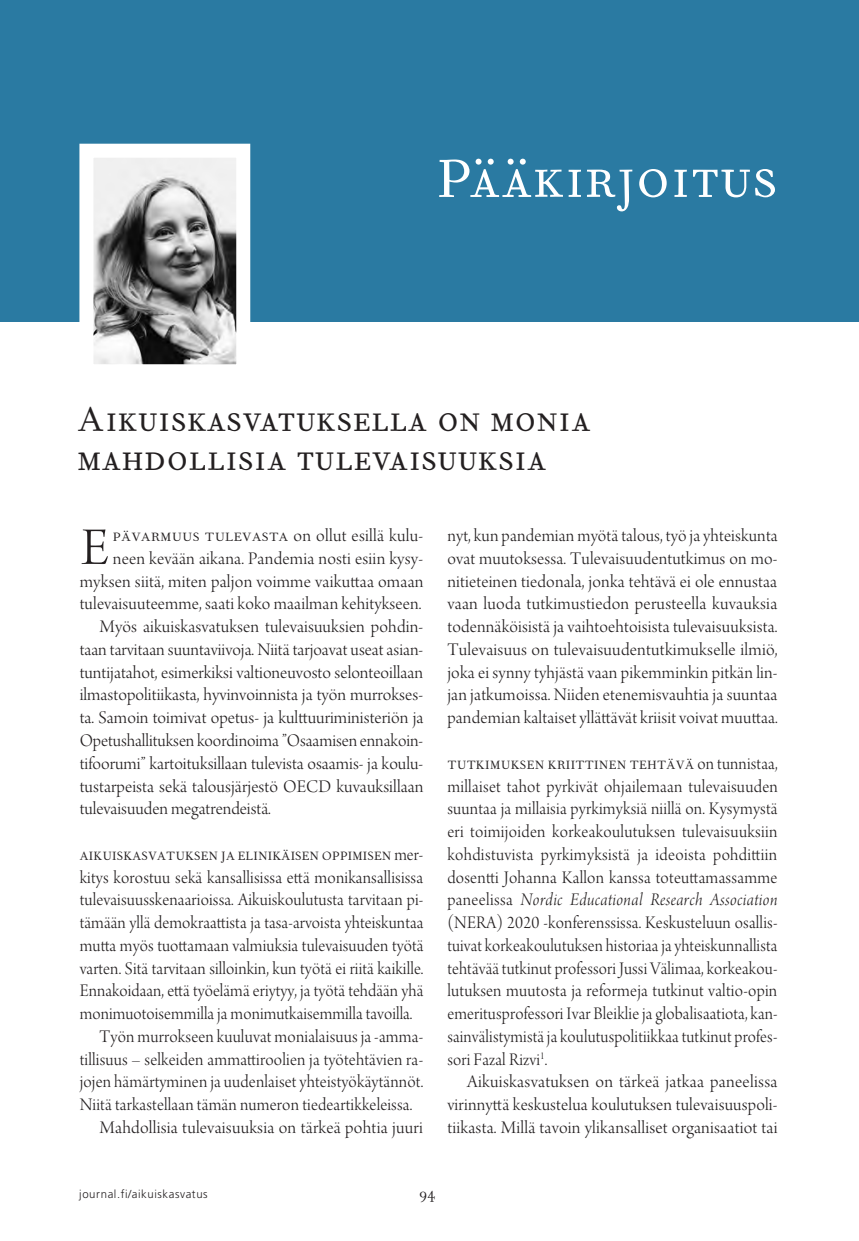
<style>
.page{position:relative;width:859px;height:1241px;background:#fff}
.page>*{position:absolute;margin:0;border:0;box-sizing:border-box;transform-origin:0 0}
.t1{font:64.92px "Fournier MT Regular SC";letter-spacing:.025em;color:#fff}
.leipis_anfangi{font:55.82px "Arno Pro Light Display";color:#231f20}
.pääkirjoitus____otsi{font:41.65px/38.1px "Fournier MT Regular SC";letter-spacing:.025em;color:#231f20}
.leipis_sis{font:18.72px/22.8px "Arno Pro Light Display";letter-spacing:.01em;color:#231f20;text-align:justify}
.leipis{font:18.72px/22.8px "Arno Pro Light Display";letter-spacing:.005em;color:#231f20;text-align:justify}
.leipis_anfangi-2{font:18.72px/22.8px "Arno Pro Light Display";letter-spacing:.01em;color:#231f20;text-align:justify}
.t2{font:15.75px "Filosofia OT";color:#231f20}
.leipis-2{font:14.53px "Fournier MT Regular SC";color:#231f20;scale:.95 1}
.leipis-3{font:14.53px "Fournier MT Regular SC";color:#231f20;scale:.96 1}
.leipis_anfangi-3{font:14.53px "Fournier MT Regular SC";letter-spacing:.015em;color:#231f20}
.Frutiger_ylätunniste{font:300 11.38px "Frutiger LT Std";letter-spacing:.05em;color:#231f20}
.s1{font-family:"Arno Pro Light Display";font-size:18.72px}
.s2{font-family:"Arno Pro Light Italic Display"}
</style>
<div class="page">
<div style="left:0;top:0;width:858px;height:321px;background:#2a7aa2"></div>
<img style="left:94px;top:159px;width:141px;height:204px">
<div style="left:79px;top:144px;width:171px;height:234px;border:14px solid #fff"></div>
<p class="t1" style="left:436px;top:144px;width:342px">Pääkirjoitus</p>
<p class="pääkirjoitus____otsi" style="left:78px;top:402px;width:514px">Aikuiskasvatuksella on monia mahdollisia tulevaisuuksia</p>
<p class="leipis_anfangi" style="left:81px;top:517px;width:29px">E</p>
<p class="leipis_anfangi-3" style="left:113px;top:529px;width:312px">PÄVARMUUS TULEVASTA <span class="s1">on ollut esillä kulu-</span></p>
<p class="leipis_anfangi-2" style="left:80px;top:548px;width:345px;text-indent:33px">neen kevään aikana. Pandemia nosti esiin kysy&shy;myksen siitä, miten paljon voimme vaikuttaa omaan tulevaisuuteemme, saati koko maailman kehitykseen.</p>
<p class="leipis_sis" style="left:80px;top:616px;width:345px;text-indent:20px">Myös aikuiskasvatuksen tulevaisuuksien pohdin&shy;taan tarvitaan suuntaviivoja. Niitä tarjoavat useat asian&shy;tuntijatahot, esimerkiksi valtioneuvosto selonteoillaan ilmastopolitiikasta, hyvinvoinnista ja työn murrokses&shy;ta. Samoin toimivat opetus- ja kulttuuriministeriön ja Opetushallituksen koordinoima ”Osaamisen ennakoin&shy;tifoorumi” kartoituksillaan tulevista osaamis- ja koulu&shy;tustarpeista sekä talousjärjestö OECD kuvauksillaan tulevaisuuden megatrendeistä.</p>
<p class="leipis-2" style="left:80px;top:847px;width:363px">AIKUISKASVATUKSEN JA ELINIKÄISEN OPPIMISEN <span class="s1">mer-</span></p>
<p class="leipis" style="left:80px;top:866px;width:345px">kitys korostuu sekä kansallisissa että monikansallisissa tulevaisuusskenaarioissa. Aikuiskoulutusta tarvitaan pi&shy;tämään yllä demokraattista ja tasa-arvoista yhteiskuntaa mutta myös tuottamaan valmiuksia tulevaisuuden työtä varten. Sitä tarvitaan silloinkin, kun työtä ei riitä kaikille.<br>Ennakoidaan, että työelämä eriytyy, ja työtä tehdään yhä monimuotoisemmilla ja monimutkaisemmilla tavoilla.</p>
<p class="leipis_sis" style="left:80px;top:1026px;width:345px;text-indent:20px">Työn murrokseen kuuluvat monialaisuus ja -amma&shy;tillisuus – selkeiden ammattiroolien ja työtehtävien ra&shy;jojen hämärtyminen ja uudenlaiset yhteistyökäytännöt.<br>Niitä tarkastellaan tämän numeron tiedeartikkeleissa.</p>
<p class="leipis_sis" style="left:99px;top:1117px;width:325px">Mahdollisia tulevaisuuksia on tärkeä pohtia juuri</p>
<p class="leipis_sis" style="left:447px;top:525px;width:332px">nyt, kun pandemian myötä talous, työ ja yhteiskunta ovat muutoksessa. Tulevaisuudentutkimus on mo&shy;nitieteinen tiedonala, jonka tehtävä ei ole ennustaa vaan luoda tutkimustiedon perusteella kuvauksia todennäköisistä ja vaihtoehtoisista tulevaisuuksista.<br>Tulevaisuus on tulevaisuudentutkimukselle ilmiö, joka ei synny tyhjästä vaan pikemminkin pitkän lin&shy;jan jatkumoissa. Niiden etenemisvauhtia ja suuntaa pandemian kaltaiset yllättävät kriisit voivat muuttaa.</p>
<p class="leipis-3" style="left:447px;top:756px;width:345px">TUTKIMUKSEN KRIITTINEN TEHTÄVÄ <span class="s1">on tunnistaa,</span></p>
<p class="leipis" style="left:447px;top:775px;width:332px">millaiset tahot pyrkivät ohjailemaan tulevaisuuden suuntaa ja millaisia pyrkimyksiä niillä on. Kysymystä eri toimijoiden korkeakoulutuksen tulevaisuuksiin kohdistuvista pyrkimyksistä ja ideoista pohdittiin dosentti Johanna Kallon kanssa toteuttamassamme paneelissa <span class="s2">Nordic Educational Research Association </span>(NERA) 2020 -konferenssissa. Keskusteluun osallis&shy;tuivat korkeakoulutuksen historiaa ja yhteiskunnallista tehtävää tutkinut professori Jussi Välimaa, korkeakou&shy;lutuksen muutosta ja reformeja tutkinut valtio-opin emeritusprofessori Ivar Bleiklie ja globalisaatiota, kan&shy;sainvälistymistä ja koulutuspolitiikkaa tutkinut profes&shy;sori Fazal Rizvi<sup>1</sup>.</p>
<p class="leipis_sis" style="left:447px;top:1071px;width:331px;text-indent:20px">Aikuiskasvatuksen on tärkeä jatkaa paneelissa virinnyttä keskustelua koulutuksen tulevaisuuspoli&shy;tiikasta. Millä tavoin ylikansalliset organisaatiot tai</p>
<p class="Frutiger_ylätunniste" style="left:79px;top:1187px;width:130px">journal.fi/aikuiskasvatus</p>
<p class="t2" style="left:419px;top:1183px;width:18px">94</p>
</div>
